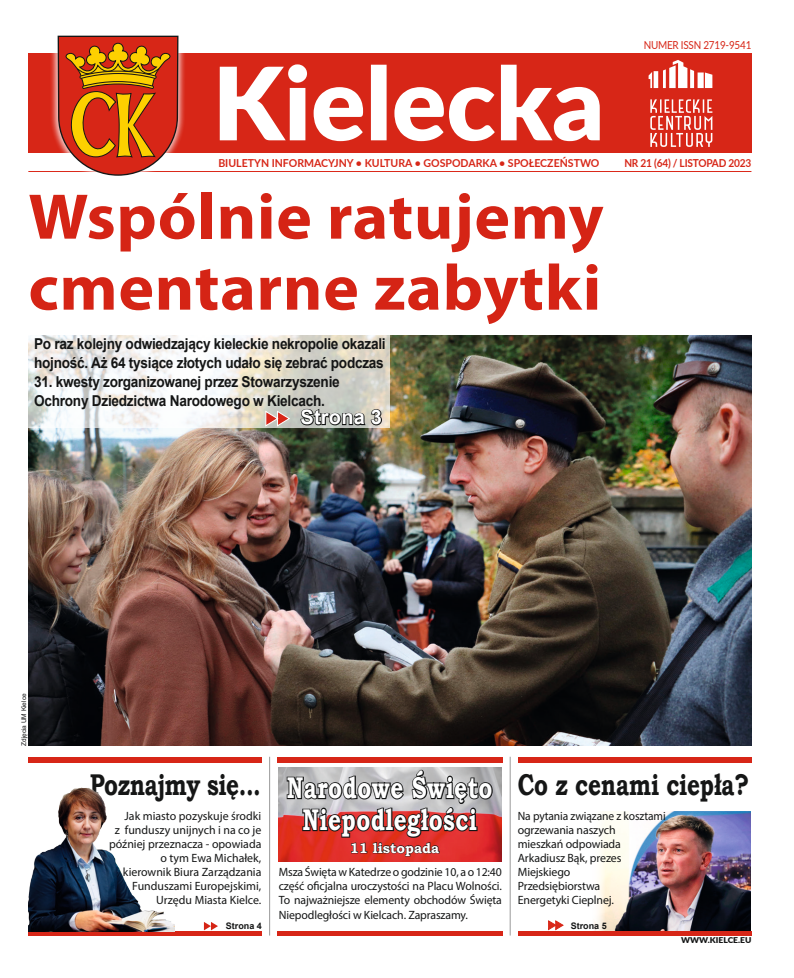
<style>
.page{position:relative;width:794px;height:978px;background:#fff}
.page>*{position:absolute;margin:0;border:0;box-sizing:border-box;transform-origin:0 0}
.Tytuł_str1_glowny{font:700 65px/71px "Myriad Pro";letter-spacing:.01em;color:#d52415;scale:1.04 1}
.Tytul_str_1_zapowied{font:700 30px "Bookman Old Style";letter-spacing:-.01em;color:#151616;scale:.75 1}
.Tytul_str_1_zapowied-2{font:700 30px "Bookman Old Style";letter-spacing:.02em;color:#fff;scale:.75 1}
.Czynaj_na_stronie{font:700 20px "Arial";letter-spacing:.01em;color:#fff}
.Tekst_podstawowy{font:700 15px/19px "Arial";letter-spacing:-.02em;color:#151616;scale:.91 1}
.Tekst_podstawowy-2{font:700 14px "Bookman Old Style";color:#fff}
.Podtytul{font:12px/14px "Myriad Pro";letter-spacing:-.01em;color:#151616;text-align:justify}
.Podtytul-2{font:12px/14px "Myriad Pro";letter-spacing:-.01em;color:#151616;scale:.96 1}
.Tekst_podstawowy-3{font:700 11px "Lato";color:#d72617;scale:.96 1}
.Tekst_podstawowy-4{font:700 11px "Lato";letter-spacing:-.02em;color:#d72617;scale:.92 1}
.Tekst_podstawowy-5{font:11px "Lato";letter-spacing:-.02em;color:#d72617;scale:.9 1}
.Tytul_str_1_zapowied-3{font:700 9px "Arial";color:#151616}
.Tekst_podstawowy-6{font:900 8px "Lato";color:#151616;scale:1.06 1}
.t1{font:6.5px "Arial";color:#151616}
</style>
<div class="page">
<img style="left:594px;top:811px;width:157px;height:120px">
<hr style="left:28px;top:171px;width:723px;height:1px;background:#db291a">
<div style="left:28px;top:54px;width:723px;height:99px;background:#d72617"></div>
<div style="left:50px;top:28px;width:136px;height:156px;background:#fff;opacity:.75"></div>
<svg style="left:57px;top:35px;width:122px;height:141px"></svg>
<svg style="left:220px;top:64px;width:380px;height:77px"></svg>
<svg style="left:650px;top:99px;width:62px;height:48px"></svg>
<svg style="left:648px;top:60px;width:64px;height:28px"></svg>
<img style="left:28px;top:336px;width:723px;height:410px">
<div style="left:28px;top:757px;width:234px;height:5px;background:#d72617"></div>
<div style="left:518px;top:757px;width:233px;height:5px;background:#d72617"></div>
<div style="left:28px;top:931px;width:234px;height:5px;background:#d72617"></div>
<hr style="left:269px;top:757px;width:1px;height:179px;background:#999">
<div style="left:277px;top:757px;width:225px;height:5px;background:#d72617"></div>
<div style="left:277px;top:931px;width:225px;height:5px;background:#d72617"></div>
<div style="left:518px;top:931px;width:233px;height:5px;background:#d72617"></div>
<hr style="left:510px;top:757px;width:1px;height:179px;background:#999">
<svg style="left:28px;top:336px;width:362px;height:92px"></svg>
<svg style="left:265px;top:410px;width:26px;height:18px"></svg>
<svg style="left:299px;top:407px;width:84px;height:20px"></svg>
<img style="left:279px;top:768px;width:223px;height:93px">
<svg style="left:286px;top:768px;width:208px;height:89px"></svg>
<img style="left:28px;top:788px;width:146px;height:143px">
<svg style="left:204px;top:922px;width:14px;height:8px"></svg>
<svg style="left:548px;top:920px;width:16px;height:11px"></svg>
<p class="Tekst_podstawowy-5" style="left:643px;top:37px;width:121px">NUMER ISSN 2719-9541</p>
<p class="Tekst_podstawowy-3" style="left:218px;top:155px;width:398px">BIULETYN INFORMACYJNY • KULTURA • GOSPODARKA • SPOŁECZEŃSTWO</p>
<h1 class="Tytuł_str1_glowny" style="left:28px;top:179px;width:554px">Wspólnie ratujemy cmentarne zabytki</h1>
<p class="Tekst_podstawowy" style="left:34px;top:334px;width:388px">Po raz kolejny odwiedzający kieleckie nekropolie okazali hojność. Aż 64 tysiące złotych udało się zebrać podczas</p>
<p class="Tekst_podstawowy" style="left:34px;top:372px;width:337px">31. kwesty zorganizowanej przez Stowarzyszenie<br>Ochrony Dziedzictwa Narodowego w Kielcach.</p>
<h3 class="Czynaj_na_stronie" style="left:300px;top:403px;width:83px">Strona 3</h3>
<p class="Tekst_podstawowy-4" style="left:624px;top:155px;width:140px">NR 21 (64) / LISTOPAD 2023</p>
<p class="t1" style="left:19px;top:746px;width:54px;rotate:-90deg">Zdjęcia UM Kielce</p>
<h1 class="Tytul_str_1_zapowied" style="left:90px;top:763px;width:230px">Poznajmy się...</h1>
<h2 class="Podtytul" style="left:109px;top:809px;width:154px;text-align:right">Jak miasto pozyskuje środki<br>z funduszy unijnych i na co je później przeznacza - opowiada o tym Ewa Michałek, kierownik Biura Zarządzania</h2>
<h2 class="Podtytul" style="left:132px;top:879px;width:131px;text-align:right">Funduszami Europejskimi,<br>Urzędu Miasta Kielce.</h2>
<h1 class="Tytul_str_1_zapowied-3" style="left:226px;top:919px;width:38px">Strona 4</h1>
<h1 class="Tytul_str_1_zapowied-2" style="left:287px;top:766px;width:276px">Narodowe Święto</h1>
<h1 class="Tytul_str_1_zapowied-2" style="left:302px;top:798px;width:234px">Niepodległości</h1>
<h2 class="Podtytul" style="left:279px;top:864px;width:225px;line-height:14.4px">Msza Święta w Katedrze o godzinie 10, a o 12:40 część oficjalna uroczystości na Placu Wolności.<br>To najważniejsze elementy obchodów Święta Niepodległości w Kielcach. Zapraszamy.</h2>
<p class="Tekst_podstawowy-2" style="left:350px;top:838px;width:91px">11 listopada</p>
<h1 class="Tytul_str_1_zapowied" style="left:518px;top:763px;width:310px">Co z cenami ciepła?</h1>
<h2 class="Podtytul-2" style="left:518px;top:809px;width:156px">Na pytania związane z kosztami ogrzewania naszych</h2>
<h2 class="Podtytul" style="left:518px;top:837px;width:105px">mieszkań odpowiada Arkadiusz Bąk, prezes Miejskiego</h2>
<h2 class="Podtytul" style="left:518px;top:879px;width:84px">Przedsiębiorstwa</h2>
<h2 class="Podtytul" style="left:518px;top:893px;width:98px">Energetyki Cieplnej.</h2>
<h1 class="Tytul_str_1_zapowied-3" style="left:571px;top:919px;width:38px">Strona 5</h1>
<p class="Tekst_podstawowy-6" style="left:681px;top:934px;width:68px">WWW.KIELCE.EU</p>
</div>
